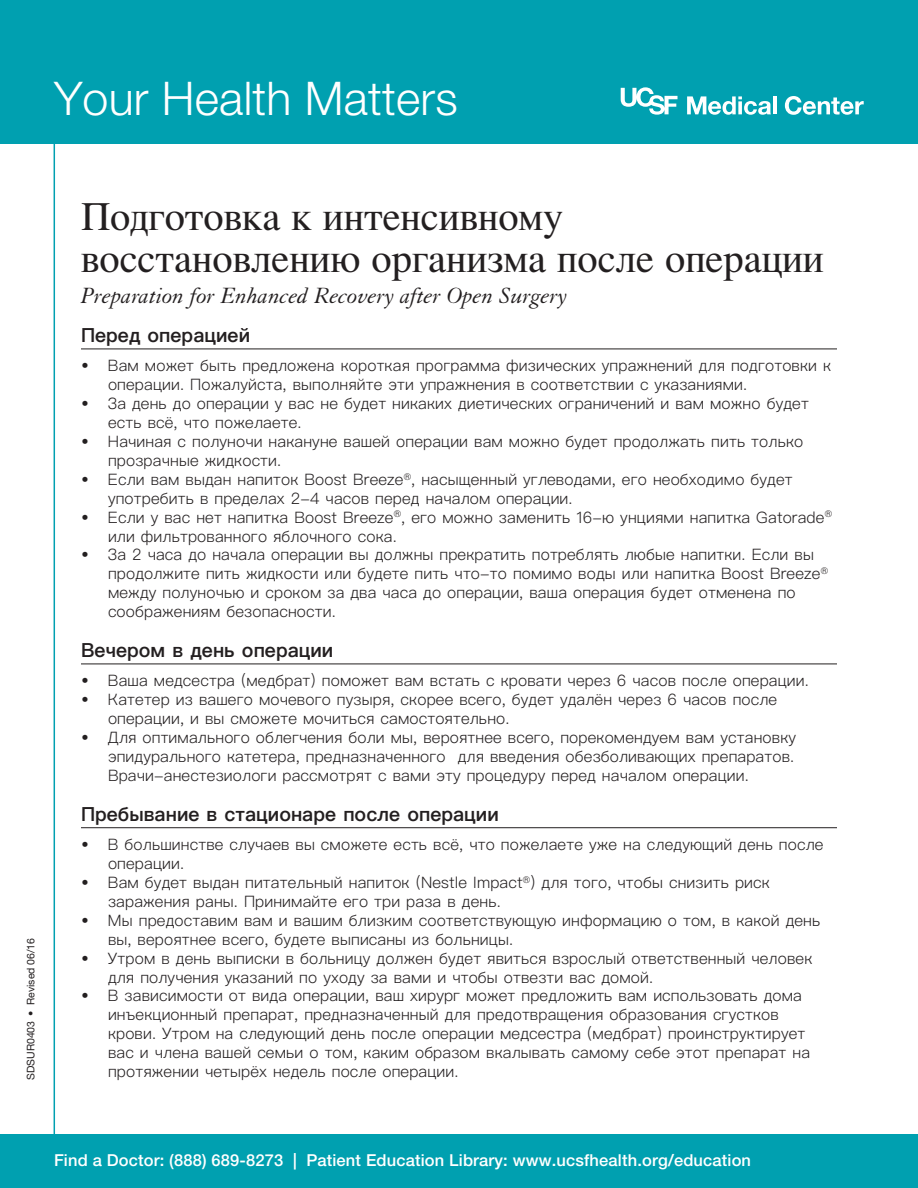
<style>
.page{position:relative;width:918px;height:1188px;background:#fff}
.page>*{position:absolute;margin:0;border:0;box-sizing:border-box;transform-origin:0 0}
.t1{font:300 46.5px "Helvetica Neue LT Std";letter-spacing:.005em;color:#fff}
.t2{font:40.5px/42px "Times";color:#231f20}
.Intro_subtitle{font:italic 24px "Granjon LT";color:#231f20}
.t3{font:600 19.5px "Ping Fang HK";color:#231f20}
.t4{font:500 16.5px "Helvetica Neue LT Std";letter-spacing:.01em;color:#fff}
.bullets1{font:300 15.75px/18.9px "Ping Fang HK";letter-spacing:.01em;color:#231f20}
.t5{font:10.5px "Helvetica Neue LT Std";color:#231f20}
</style>
<div class="page">
<div style="left:0;top:0;width:918px;height:144px;background:#00a0b0"></div>
<div style="left:0;top:1134px;width:918px;height:54px;background:#00a0b0"></div>
<hr style="left:54px;top:143px;width:1px;height:1005px;background:#00a0b0">
<svg style="left:687px;top:96px;width:84px;height:19px"></svg>
<hr style="left:773px;top:96px;width:4px;height:18px;background:#fff">
<svg style="left:785px;top:96px;width:79px;height:19px"></svg>
<svg style="left:621px;top:87px;width:57px;height:28px"></svg>
<hr style="left:81px;top:349px;width:756px;height:1px;background:#231f20">
<hr style="left:81px;top:664px;width:756px;height:1px;background:#231f20">
<hr style="left:81px;top:827px;width:756px;height:1px;background:#231f20">
<h1 class="t1" style="left:54px;top:70px;width:405px">Your Health Matters</h1>
<p class="t5" style="left:25px;top:1080px;width:144px;rotate:-90deg">SDSUR0403 • Revised 06/16</p>
<p class="t2" style="left:81px;top:192px;width:744px">Подготовка к интенсивному восстановлению организма после операции</p>
<p class="Intro_subtitle" style="left:81px;top:282px;width:488px">Preparation for Enhanced Recovery after Open Surgery</p>
<p class="t3" style="left:81px;top:323px;width:171px">Перед операцией</p>
<p class="bullets1" style="left:108px;top:357px;width:725px;text-indent:-27px">• Вам может быть предложена короткая программа физических упражнений для подготовки к операции. Пожалуйста, выполняйте эти упражнения в соответствии с указаниями.</p>
<p class="bullets1" style="left:108px;top:394px;width:702px;text-indent:-27px">• За день до операции у вас не будет никаких диетических ограничений и вам можно будет есть всё, что пожелаете.</p>
<p class="bullets1" style="left:108px;top:432px;width:697px;text-indent:-27px">• Начиная с полуночи накануне вашей операции вам можно будет продолжать пить только прозрачные жидкости.</p>
<p class="bullets1" style="left:108px;top:470px;width:686px;text-indent:-27px">• Если вам выдан напиток Boost Breeze<sup>®</sup>, насыщенный углеводами, его необходимо будет употребить в пределах 2-4 часов перед началом операции.</p>
<p class="bullets1" style="left:108px;top:508px;width:726px;text-indent:-27px">• Если у вас нет напитка Boost Breeze<sup>®</sup>, его можно заменить 16-ю унциями напитка Gatorade<sup>® </sup>или фильтрованного яблочного сока.</p>
<p class="bullets1" style="left:108px;top:546px;width:722px;text-indent:-27px">• За 2 часа до начала операции вы должны прекратить потреблять любые напитки. Если вы продолжите пить жидкости или будете пить что-то помимо воды или напитка Boost Breeze<sup>® </sup>между полуночью и сроком за два часа до операции, ваша операция будет отменена по соображениям безопасности.</p>
<p class="t3" style="left:81px;top:638px;width:254px">Вечером в день операции</p>
<p class="bullets1" style="left:81px;top:672px;width:729px">• Ваша медсестра (медбрат) поможет вам встать с кровати через 6 часов после операции.</p>
<p class="bullets1" style="left:108px;top:690px;width:671px;text-indent:-27px">• Катетер из вашего мочевого пузыря, скорее всего, будет удалён через 6 часов после операции, и вы сможете мочиться самостоятельно.</p>
<p class="bullets1" style="left:108px;top:728px;width:690px;text-align:justify;text-indent:-27px">• Для оптимального облегчения боли мы, вероятнее всего, порекомендуем вам установку эпидурального катетера, предназначенного для введения обезболивающих препаратов.<br>Врачи-анестезиологи рассмотрят с вами эту процедуру перед началом операции.</p>
<p class="t3" style="left:81px;top:802px;width:419px">Пребывание в стационаре после операции</p>
<p class="bullets1" style="left:108px;top:835px;width:717px;text-indent:-27px">• В большинстве случаев вы сможете есть всё, что пожелаете уже на следующий день после операции.</p>
<p class="bullets1" style="left:108px;top:873px;width:663px;text-indent:-27px">• Вам будет выдан питательный напиток (Nestle Impact<sup>®</sup>) для того, чтобы снизить риск заражения раны. Принимайте его три раза в день.</p>
<p class="bullets1" style="left:108px;top:911px;width:714px;text-indent:-27px">• Мы предоставим вам и вашим близким соответствующую информацию о том, в какой день вы, вероятнее всего, будете выписаны из больницы.</p>
<p class="bullets1" style="left:108px;top:949px;width:706px;text-indent:-27px">• Утром в день выписки в больницу должен будет явиться взрослый ответственный человек для получения указаний по уходу за вами и чтобы отвезти вас домой.</p>
<p class="bullets1" style="left:108px;top:987px;width:704px;text-indent:-27px">• В зависимости от вида операции, ваш хирург может предложить вам использовать дома инъекционный препарат, предназначенный для предотвращения образования сгустков крови. Утром на следующий день после операции медсестра (медбрат) проинструктирует вас и члена вашей семьи о том, каким образом вкалывать самому себе этот препарат на протяжении четырёх недель после операции.</p>
<p class="t4" style="left:54px;top:1151px;width:699px">Find a Doctor: (888) 689-8273 | Patient Education Library: www.ucsfhealth.org/education</p>
</div>
